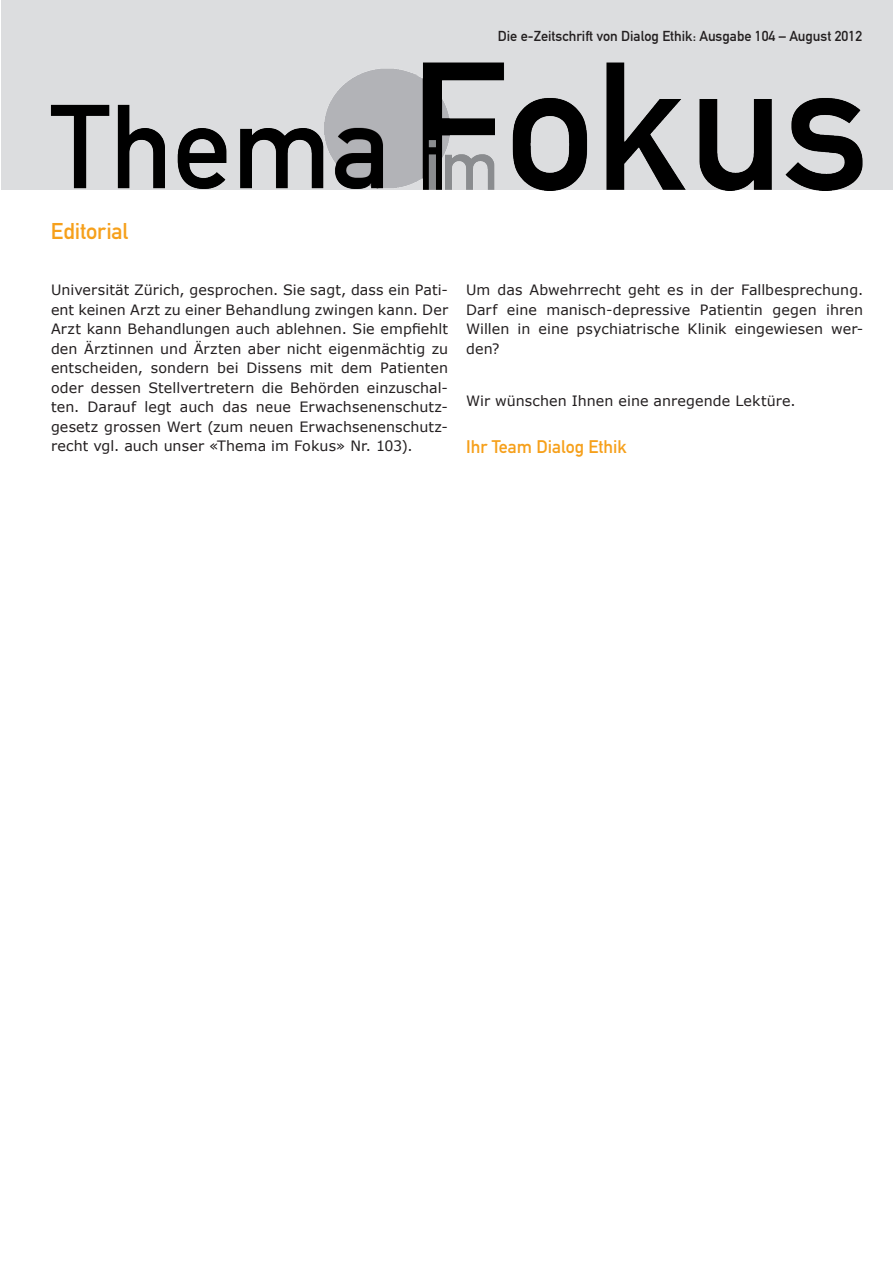
<style>
.page{position:relative;width:893px;height:1263px;background:#fff}
.page>*{position:absolute;margin:0;border:0;box-sizing:border-box;transform-origin:0 0}
.t1{font:22.5px "DIN Mittelschrift Std";letter-spacing:-.005em;color:#f6a01b}
.t2{font:18px "DIN Mittelschrift Std";color:#f6a01b}
.t3{font:14.25px/19.5px "Verdana";letter-spacing:.005em;color:#231f20;text-align:justify}
.t4{font:14.25px "DIN Mittelschrift Std";color:#231f20}
</style>
<div class="page">
<div style="left:1px;top:0;width:891px;height:190px;background:#dcdddf"></div>
<img style="left:50px;top:62px;width:813px;height:129px">
<h1 class="t1" style="left:51px;top:218px;width:79px">Editorial</h1>
<p class="t4" style="left:498px;top:27px;width:366px">Die e-Zeitschrift von Dialog Ethik: Ausgabe 104 – August 2012</p>
<p class="t3" style="left:51px;top:280px;width:399px">Universität Zürich, gesprochen. Sie sagt, dass ein Pati&shy;ent keinen Arzt zu einer Behandlung zwingen kann. Der Arzt kann Behandlungen auch ablehnen. Sie empfiehlt den Ärztinnen und Ärzten aber nicht eigenmächtig zu entscheiden, sondern bei Dissens mit dem Patienten oder dessen Stellvertretern die Behörden einzuschal&shy;ten. Darauf legt auch das neue Erwachsenenschutz&shy;gesetz grossen Wert (zum neuen Erwachsenenschutz&shy;recht vgl. auch unser «Thema im Fokus» Nr. 103).</p>
<p class="t3" style="left:466px;top:280px;width:399px">Um das Abwehrrecht geht es in der Fallbesprechung.<br>Darf eine manisch-depressive Patientin gegen ihren Willen in eine psychiatrische Klinik eingewiesen wer&shy;den?</p>
<p class="t3" style="left:466px;top:390px;width:331px">Wir wünschen Ihnen eine anregende Lektüre.</p>
<p class="t2" style="left:466px;top:436px;width:162px">Ihr Team Dialog Ethik</p>
</div>
